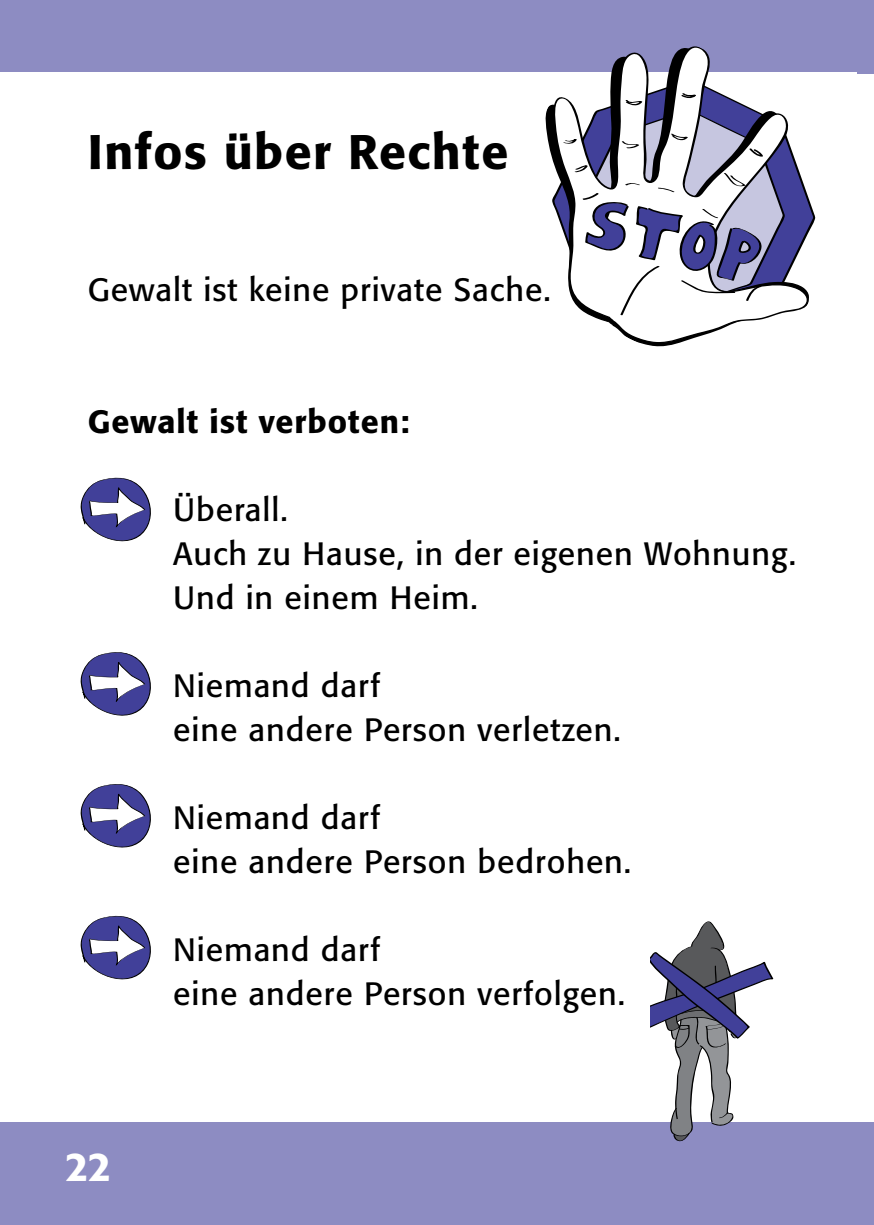
<style>
.page{position:relative;width:874px;height:1225px;background:#fff}
.page>*{position:absolute;margin:0;border:0;box-sizing:border-box;transform-origin:0 0}
.t1{font:500 48px "Formata BQ";letter-spacing:.03em;color:#000}
.t2{font:500 40px "Formata BQ";color:#fff}
.t3{font:32px/44px "Formata BQ";letter-spacing:.03em;color:#000}
.t4{font:500 32px "Formata BQ";letter-spacing:.03em;color:#000}
</style>
<div class="page">
<div style="left:856px;top:0;width:17px;height:74px;background:#8d8cc2"></div>
<div style="left:0;top:1123px;width:856px;height:102px;background:#8d8cc2"></div>
<div style="left:856px;top:1123px;width:17px;height:102px;background:#8d8cc2"></div>
<div style="left:0;top:0;width:856px;height:72px;background:#8d8cc2"></div>
<svg style="left:547px;top:46px;width:262px;height:299px"></svg>
<svg style="left:562px;top:93px;width:222px;height:222px"></svg>
<svg style="left:650px;top:921px;width:122px;height:220px"></svg>
<svg style="left:81px;top:478px;width:70px;height:63px"></svg>
<svg style="left:81px;top:784px;width:70px;height:63px"></svg>
<svg style="left:81px;top:916px;width:70px;height:63px"></svg>
<svg style="left:81px;top:652px;width:70px;height:63px"></svg>
<h1 class="t1" style="left:88px;top:122px;width:421px">Infos über Rechte</h1>
<p class="t3" style="left:88px;top:267px;width:464px">Gewalt ist keine private Sache.</p>
<p class="t4" style="left:88px;top:402px;width:323px">Gewalt ist verboten:</p>
<p class="t3" style="left:173px;top:487px;width:624px">Überall.<br>Auch zu Hause, in der eigenen Wohnung.<br>Und in einem Heim.</p>
<p class="t3" style="left:173px;top:663px;width:449px">Niemand darf<br>eine andere Person verletzen.</p>
<p class="t3" style="left:173px;top:795px;width:459px">Niemand darf<br>eine andere Person bedrohen.</p>
<p class="t2" style="left:65px;top:1142px;width:47px">22</p>
<p class="t3" style="left:173px;top:927px;width:453px">Niemand darf<br>eine andere Person verfolgen.</p>
</div>
